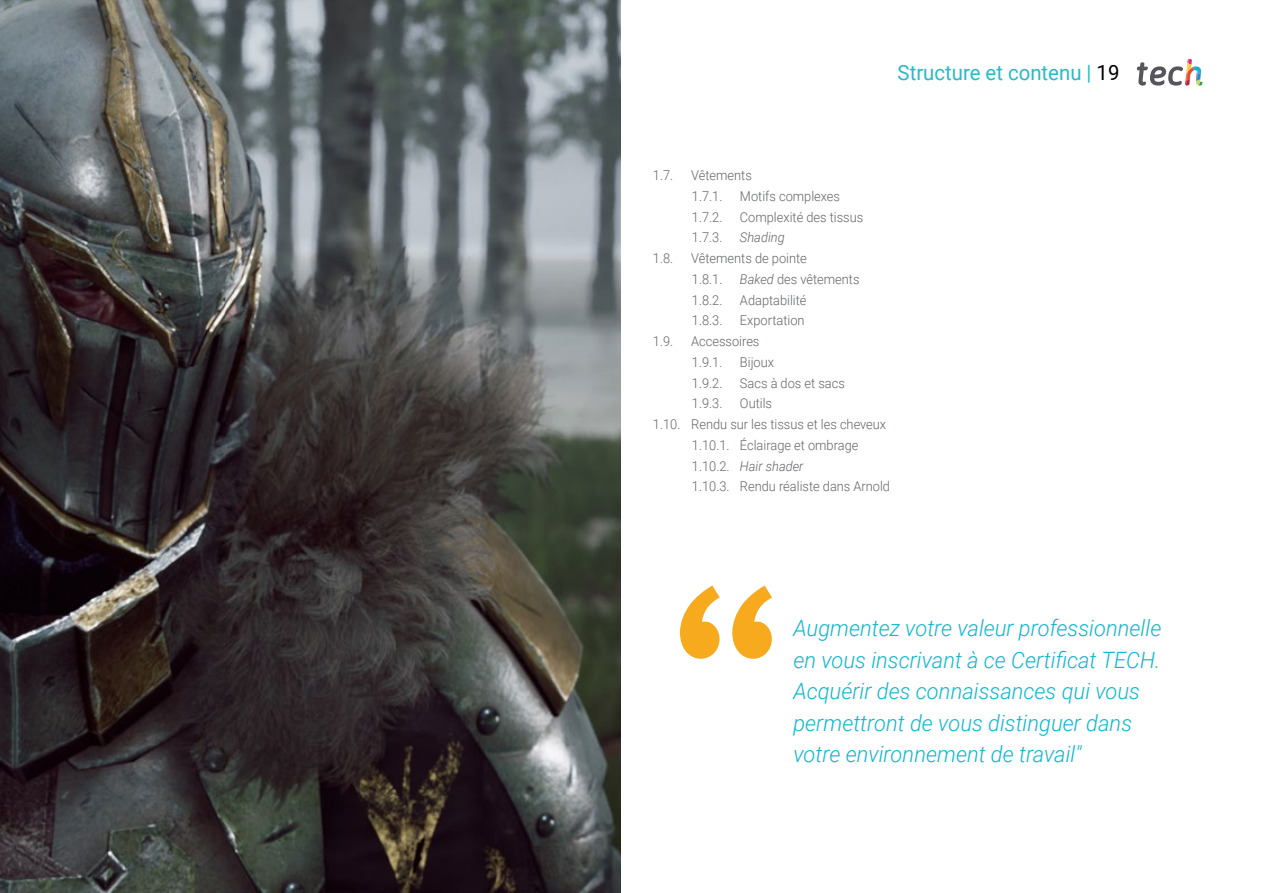
<style>
.page{position:relative;width:1263px;height:893px;background:#fff}
.page>*{position:absolute;margin:0;border:0;box-sizing:border-box;transform-origin:0 0}
.t1{font:italic 300 22.5px/31.5px "Roboto";color:#0fb6cf}
.t2{font:21px "Roboto";color:#2db8c5}
.t3{font:300 13.5px/20.7px "Roboto";color:#61646a;scale:.95 1}
.t4{font:italic 300 13.5px "Roboto";color:#61646a;scale:.95 1}
.s1{color:#000}
.s2{font-style:italic}
.s3{font-style:normal}
</style>
<div class="page">
<img style="left:0;top:0;width:621px;height:893px">
<svg style="left:680px;top:585px;width:92px;height:74px"></svg>
<svg style="left:1137px;top:59px;width:65px;height:27px"></svg>
<h2 class="t2" style="left:898px;top:57px;width:223px">Structure et contenu | <span class="s1">19</span></h2>
<p class="t3" style="left:653px;top:165px;width:23px">1.7.</p>
<p class="t3" style="left:691px;top:165px;width:65px">Vêtements<br>1.7.1.</p>
<p class="t3" style="left:740px;top:185px;width:107px">Motifs complexes</p>
<p class="t3" style="left:692px;top:206px;width:34px">1.7.2.</p>
<p class="t3" style="left:740px;top:206px;width:131px">Complexité des tissus</p>
<p class="t3" style="left:692px;top:227px;width:34px">1.7.3.</p>
<p class="t4" style="left:740px;top:228px;width:49px">Shading</p>
<p class="t3" style="left:653px;top:248px;width:23px">1.8.</p>
<p class="t3" style="left:691px;top:248px;width:123px">Vêtements de pointe<br>1.8.1.</p>
<p class="t3" style="left:740px;top:268px;width:127px"><span class="s2">Baked</span> des vêtements</p>
<p class="t3" style="left:692px;top:289px;width:34px">1.8.2.</p>
<p class="t3" style="left:740px;top:289px;width:72px">Adaptabilité</p>
<p class="t3" style="left:692px;top:310px;width:34px">1.8.3.</p>
<p class="t3" style="left:740px;top:310px;width:70px">Exportation</p>
<p class="t3" style="left:653px;top:331px;width:23px">1.9.</p>
<p class="t3" style="left:691px;top:331px;width:73px">Accessoires<br>1.9.1.</p>
<p class="t3" style="left:740px;top:351px;width:37px">Bijoux</p>
<p class="t3" style="left:692px;top:372px;width:34px">1.9.2.</p>
<p class="t3" style="left:740px;top:372px;width:112px">Sacs à dos et sacs</p>
<p class="t3" style="left:692px;top:393px;width:34px">1.9.3.</p>
<p class="t3" style="left:740px;top:393px;width:35px">Outils</p>
<p class="t3" style="left:653px;top:414px;width:247px">1.10. Rendu sur les tissus et les cheveux</p>
<p class="t3" style="left:692px;top:434px;width:177px">1.10.1. Éclairage et ombrage</p>
<p class="t4" style="left:692px;top:456px;width:119px"><span class="s3">1.10.2.</span> Hair shader</p>
<p class="t3" style="left:692px;top:476px;width:210px">1.10.3. Rendu réaliste dans Arnold</p>
<h1 class="t1" style="left:793px;top:612px;width:369px">Augmentez votre valeur professionnelle en vous inscrivant à ce Certificat TECH.<br>Acquérir des connaissances qui vous permettront de vous distinguer dans votre environnement de travail"</h1>
</div>
